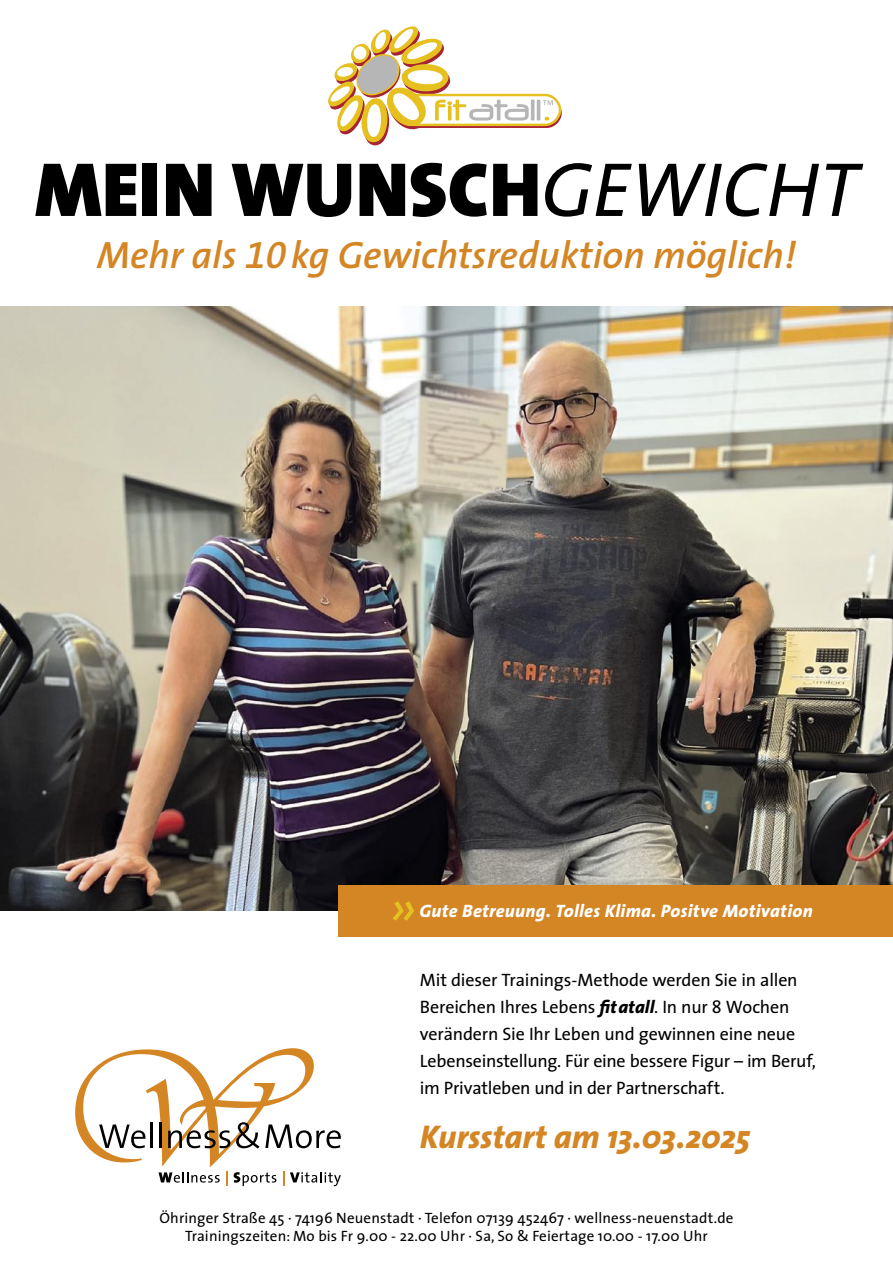
<style>
.page{position:relative;width:893px;height:1263px;background:#fff}
.page>*{position:absolute;margin:0;border:0;box-sizing:border-box;transform-origin:0 0}
.t1{font:900 77.25px "The Sans";color:#000}
.t2{font:italic 600 38.25px "The Sans";color:#d48625}
.t3{font:italic 800 33px "The Sans";letter-spacing:-.005em;color:#d48625}
.t4{font:18px/27px "The Sans";letter-spacing:-.01em;color:#000}
.t5{font:italic 800 18px "The Sans";letter-spacing:.02em;color:#fff}
.t6{font:15px "The Sans";letter-spacing:.01em;color:#000}
.s1{font-weight:400;font-style:italic}
.s2{font-family:"The Sans Semi Bold Expert";font-weight:400}
.s3{font-weight:800;font-style:italic}
</style>
<div class="page">
<img style="left:0;top:307px;width:893px;height:604px">
<div style="left:338px;top:885px;width:555px;height:51px;background:#d48625"></div>
<svg style="left:393px;top:901px;width:21px;height:20px"></svg>
<svg style="left:328px;top:26px;width:234px;height:120px"></svg>
<svg style="left:75px;top:1048px;width:266px;height:138px"></svg>
<p class="t1" style="left:35px;top:140px;width:825px">MEIN WUNSCH<span class="s1">GEWICHT</span></p>
<p class="t2" style="left:97px;top:230px;width:701px">Mehr als <span class="s2">10</span>kg Gewichtsreduktion möglich!</p>
<p class="t5" style="left:419px;top:899px;width:395px">Gute Betreuung. Tolles Klima. Positve Motivation</p>
<p class="t4" style="left:420px;top:967px;width:398px">Mit dieser Trainings-Methode werden Sie in allen Bereichen Ihres Lebens <span class="s3">fitatall</span>. In nur 8 Wochen verändern Sie Ihr Leben und gewinnen eine neue Lebenseinstellung. Für eine bessere Figur – im Beruf, im Privatleben und in der Partnerschaft.</p>
<p class="t3" style="left:420px;top:1116px;width:332px">Kursstart am 13.03.2025</p>
<p class="t6" style="left:159px;top:1208px;width:575px">Öhringer Straße 45 · 74196 Neuenstadt · Telefon 07139 452467 · wellness-neuenstadt.de</p>
<p class="t6" style="left:185px;top:1226px;width:524px">Trainingszeiten: Mo bis Fr 9.00 - 22.00 Uhr · Sa, So &amp; Feiertage 10.00 - 17.00 Uhr</p>
</div>
